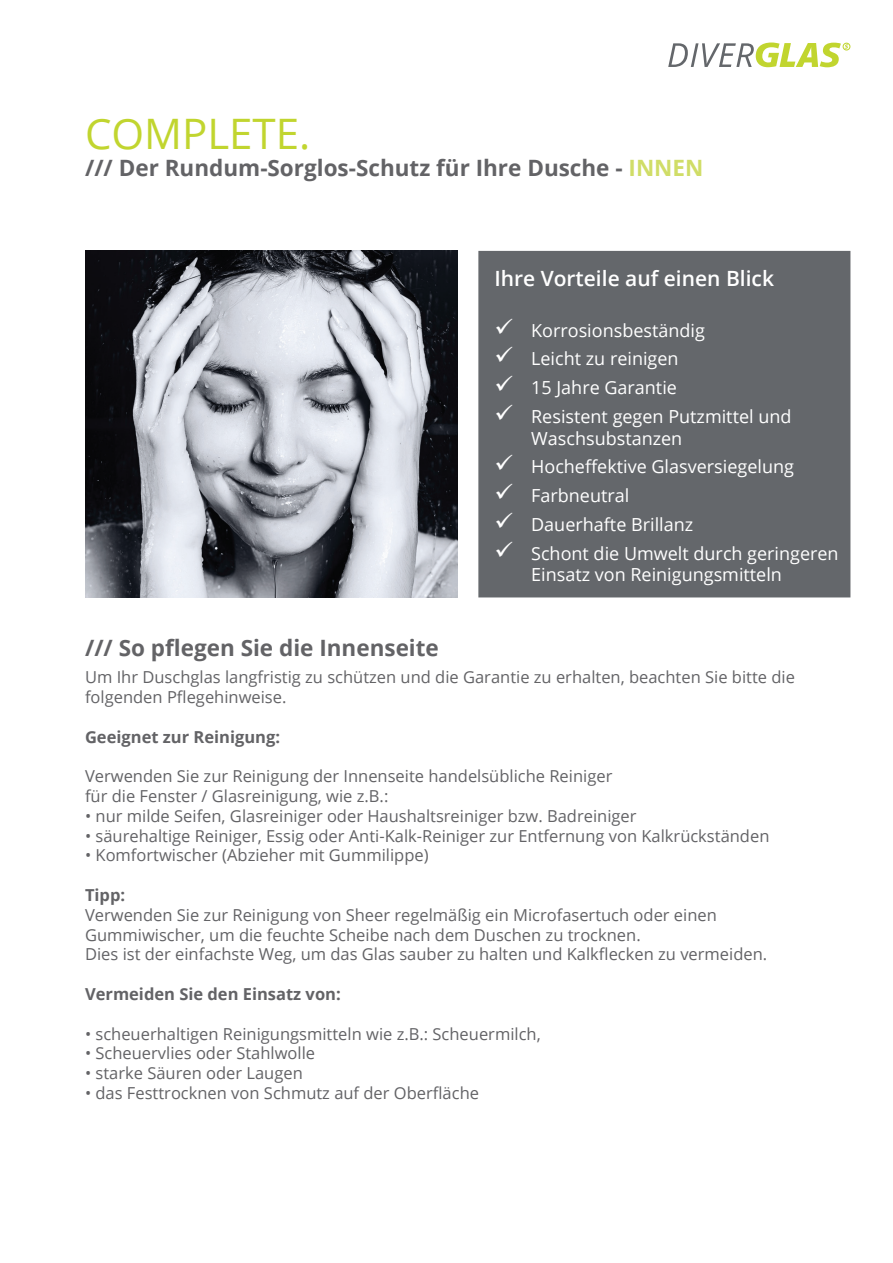
<style>
.page{position:relative;width:893px;height:1263px;background:#fff}
.page>*{position:absolute;margin:0;border:0;box-sizing:border-box;transform-origin:0 0}
.t1{font:42px "Open Sans";color:#c1d52f}
.t2{font:700 22.5px "Open Sans";color:#636366}
.t3{font:600 21px "Open Sans";color:#fff}
.t4{font:18px/21.6px "Open Sans";color:#fff}
.t5{font:16.5px/19.8px "Open Sans";color:#636366}
.t6{font:700 16.5px "Open Sans";color:#636366}
.s1{color:#d0dd67}
</style>
<div class="page">
<svg style="left:668px;top:43px;width:180px;height:24px"></svg>
<div style="left:843px;top:43px;width:7px;height:8px;border:1px solid #c1d52f;border-radius:50%"></div>
<div style="left:478px;top:251px;width:372px;height:346px;background:#64676b"></div>
<img style="left:85px;top:251px;width:373px;height:346px">
<h1 class="t1" style="left:85px;top:105px;width:227px">COMPLETE.</h1>
<h2 class="t2" style="left:85px;top:152px;width:620px">/// Der Rundum-Sorglos-Schutz für Ihre Dusche - <span class="s1">INNEN</span></h2>
<p class="t3" style="left:494px;top:264px;width:281px">Ihre Vorteile auf einen Blick</p>
<p class="t4" style="left:494px;top:319px;width:212px">✓ Korrosionsbeständig</p>
<p class="t4" style="left:494px;top:347px;width:186px">✓ Leicht zu reinigen</p>
<p class="t4" style="left:494px;top:376px;width:184px">✓ 15 Jahre Garantie</p>
<p class="t4" style="left:531px;top:405px;width:262px;text-indent:-37px">✓ Resistent gegen Putzmittel und<br>Waschsubstanzen</p>
<p class="t4" style="left:494px;top:455px;width:301px">✓ Hocheffektive Glasversiegelung</p>
<p class="t4" style="left:494px;top:484px;width:136px">✓ Farbneutral</p>
<p class="t4" style="left:494px;top:513px;width:200px">✓ Dauerhafte Brillanz</p>
<p class="t4" style="left:531px;top:542px;width:309px;text-indent:-37px">✓ Schont die Umwelt durch geringeren<br>Einsatz von Reinigungsmitteln</p>
<h2 class="t2" style="left:85px;top:632px;width:355px">/// So pflegen Sie die Innenseite</h2>
<p class="t5" style="left:85px;top:667px;width:711px">Um Ihr Duschglas langfristig zu schützen und die Garantie zu erhalten, beachten Sie bitte die folgenden Pflegehinweise.</p>
<p class="t6" style="left:85px;top:725px;width:197px">Geeignet zur Reinigung:</p>
<p class="t5" style="left:85px;top:766px;width:529px">Verwenden Sie zur Reinigung der Innenseite handelsübliche Reiniger für die Fenster / Glasreinigung, wie z.B.:</p>
<p class="t5" style="left:85px;top:805px;width:553px">• nur milde Seifen, Glasreiniger oder Haushaltsreiniger bzw. Badreiniger</p>
<p class="t5" style="left:85px;top:825px;width:686px">• säurehaltige Reiniger, Essig oder Anti-Kalk-Reiniger zur Entfernung von Kalkrückständen</p>
<p class="t5" style="left:85px;top:845px;width:345px">• Komfortwischer (Abzieher mit Gummilippe)</p>
<p class="t6" style="left:85px;top:883px;width:42px">Tipp:</p>
<p class="t5" style="left:85px;top:904px;width:684px">Verwenden Sie zur Reinigung von Sheer regelmäßig ein Microfasertuch oder einen<br>Gummiwischer, um die feuchte Scheibe nach dem Duschen zu trocknen.<br>Dies ist der einfachste Weg, um das Glas sauber zu halten und Kalkflecken zu vermeiden.</p>
<p class="t6" style="left:85px;top:982px;width:257px">Vermeiden Sie den Einsatz von:</p>
<p class="t5" style="left:85px;top:1023px;width:457px">• scheuerhaltigen Reinigungsmitteln wie z.B.: Scheuermilch,</p>
<p class="t5" style="left:85px;top:1043px;width:232px">• Scheuervlies oder Stahlwolle</p>
<p class="t5" style="left:85px;top:1063px;width:219px">• starke Säuren oder Laugen</p>
<p class="t5" style="left:85px;top:1083px;width:395px">• das Festtrocknen von Schmutz auf der Oberfläche</p>
</div>
